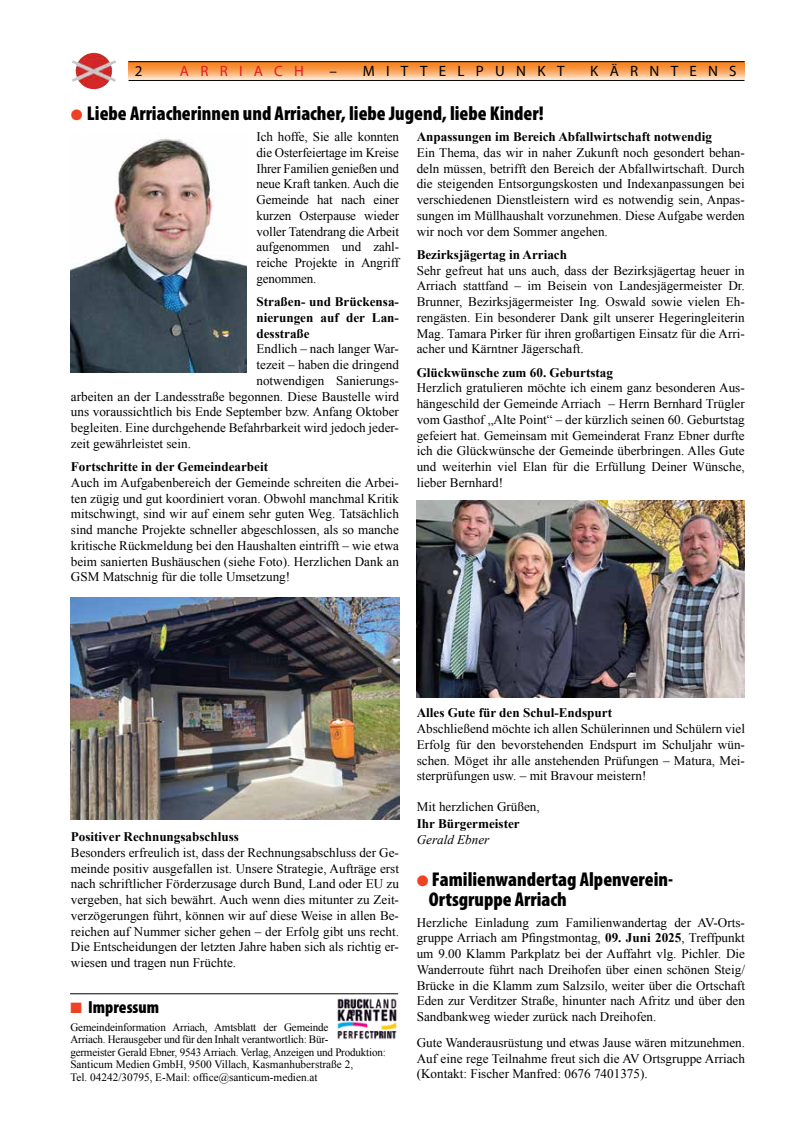
<style>
.page{position:relative;width:798px;height:1134px;background:#fff}
.page>*{position:absolute;margin:0;border:0;box-sizing:border-box;transform-origin:0 0}
.t1{font:900 condensed 20px/20px "Myriad Pro";color:#000}
.t2{font:900 condensed 17.5px "Myriad Pro";color:#000}
.t3{font:15px "Myriad Pro";letter-spacing:.75em;color:#000}
.t4{font:15px "Myriad Pro";letter-spacing:.75em;color:#e11b22}
.t5{font:13.12px/15.8px "Times New Roman";color:#000;text-align:justify}
.t6{font:700 13.12px/15.8px "Times New Roman";color:#000;text-align:justify}
.t7{font:italic 13.12px "Times New Roman";color:#000}
.t8{font:11.25px/12.5px "Times New Roman";letter-spacing:-.015em;color:#000}
.s1{color:#ef4123}
.s2{font-weight:700}
</style>
<div class="page">
<svg style="left:128px;top:62px;width:616px;height:18px"></svg>
<hr style="left:128px;top:61px;width:616px;height:1px;background:#000">
<img style="left:72px;top:53px;width:44px;height:36px">
<hr style="left:128px;top:80px;width:616px;height:1px;background:#000">
<img style="left:337px;top:998px;width:60px;height:42px">
<hr style="left:70px;top:993px;width:328px;height:1px;background:#000">
<img style="left:71px;top:138px;width:175px;height:234px">
<img style="left:71px;top:597px;width:328px;height:222px">
<img style="left:416px;top:500px;width:328px;height:197px">
<p class="t3" style="left:135px;top:61px;width:9px">2</p>
<p class="t4" style="left:180px;top:61px;width:125px">ARRIACH</p>
<p class="t3" style="left:329px;top:61px;width:236px">– MITTELPUNKT</p>
<p class="t3" style="left:590px;top:61px;width:148px">KÄRNTENS</p>
<h1 class="t1" style="left:71px;top:103px;width:474px"><span class="s1">●</span> Liebe Arriacherinnen und Arriacher, liebe Jugend, liebe Kinder!</h1>
<p class="t5" style="left:256px;top:129px;width:144px">Ich hoffe, Sie alle konnten die Osterfeiertage im Kreise Ihrer Familien genießen und neue Kraft tanken. Auch die Gemeinde hat nach einer kurzen Osterpause wieder voller Tatendrang die Arbeit aufgenommen und zahl&shy;reiche Projekte in Angriff genommen.</p>
<p class="t6" style="left:256px;top:294px;width:144px">Straßen- und Brückensa&shy;nierungen auf der Lan&shy;desstraße</p>
<p class="t5" style="left:256px;top:341px;width:144px">Endlich – nach langer War-</p>
<p class="t5" style="left:256px;top:357px;width:144px">tezeit – haben die dringend</p>
<p class="t5" style="left:256px;top:372px;width:144px">notwendigen Sanierungs-</p>
<p class="t5" style="left:71px;top:388px;width:329px">arbeiten an der Landesstraße begonnen. Diese Baustelle wird</p>
<p class="t5" style="left:71px;top:404px;width:329px">uns voraussichtlich bis Ende September bzw. Anfang Oktober</p>
<p class="t5" style="left:71px;top:420px;width:329px">begleiten. Eine durchgehende Befahrbarkeit wird jedoch jeder-</p>
<p class="t5" style="left:71px;top:435px;width:121px">zeit gewährleistet sein.</p>
<p class="t6" style="left:71px;top:459px;width:198px">Fortschritte in der Gemeindearbeit</p>
<p class="t5" style="left:71px;top:474px;width:329px">Auch im Aufgabenbereich der Gemeinde schreiten die Arbei&shy;ten zügig und gut koordiniert voran. Obwohl manchmal Kritik mitschwingt, sind wir auf einem sehr guten Weg. Tatsächlich sind manche Projekte schneller abgeschlossen, als so manche kritische Rückmeldung bei den Haushalten eintrifft – wie etwa beim sanierten Bushäuschen (siehe Foto). Herzlichen Dank an GSM Matschnig für die tolle Umsetzung!</p>
<p class="t6" style="left:416px;top:129px;width:297px">Anpassungen im Bereich Abfallwirtschaft notwendig</p>
<p class="t5" style="left:416px;top:144px;width:329px">Ein Thema, das wir in naher Zukunft noch gesondert behan&shy;deln müssen, betrifft den Bereich der Abfallwirtschaft. Durch die steigenden Entsorgungskosten und Indexanpassungen bei verschiedenen Dienstleistern wird es notwendig sein, Anpas&shy;sungen im Müllhaushalt vorzunehmen. Diese Aufgabe werden wir noch vor dem Sommer angehen.</p>
<p class="t6" style="left:416px;top:246px;width:152px">Bezirksjägertag in Arriach</p>
<p class="t5" style="left:416px;top:262px;width:329px">Sehr gefreut hat uns auch, dass der Bezirksjägertag heuer in Arriach stattfand – im Beisein von Landesjägermeister Dr.<br>Brunner, Bezirksjägermeister Ing. Oswald sowie vielen Eh&shy;rengästen. Ein besonderer Dank gilt unserer Hegeringleiterin Mag. Tamara Pirker für ihren großartigen Einsatz für die Arri&shy;acher und Kärntner Jägerschaft.</p>
<p class="t6" style="left:416px;top:364px;width:198px">Glückwünsche zum 60. Geburtstag</p>
<p class="t5" style="left:416px;top:380px;width:329px">Herzlich gratulieren möchte ich einem ganz besonderen Aus&shy;hängeschild der Gemeinde Arriach – Herrn Bernhard Trügler vom Gasthof „Alte Point“ – der kürzlich seinen 60. Geburtstag gefeiert hat. Gemeinsam mit Gemeinderat Franz Ebner durfte ich die Glückwünsche der Gemeinde überbringen. Alles Gute und weiterhin viel Elan für die Erfüllung Deiner Wünsche, lieber Bernhard!</p>
<p class="t6" style="left:71px;top:828px;width:169px">Positiver Rechnungsabschluss</p>
<p class="t5" style="left:71px;top:844px;width:329px">Besonders erfreulich ist, dass der Rechnungsabschluss der Ge&shy;meinde positiv ausgefallen ist. Unsere Strategie, Aufträge erst nach schriftlicher Förderzusage durch Bund, Land oder EU zu vergeben, hat sich bewährt. Auch wenn dies mitunter zu Zeit&shy;verzögerungen führt, können wir auf diese Weise in allen Be&shy;reichen auf Nummer sicher gehen – der Erfolg gibt uns recht.<br>Die Entscheidungen der letzten Jahre haben sich als richtig er&shy;wiesen und tragen nun Früchte.</p>
<h2 class="t2" style="left:70px;top:996px;width:90px"><span class="s1">■</span> Impressum</h2>
<p class="t8" style="left:70px;top:1021px;width:317px">Gemeindeinformation Arriach, Amtsblatt der Gemeinde<br>Arriach. Herausgeber und für den Inhalt verantwortlich: Bür-<br>germeister Gerald Ebner, 9543 Arriach. Verlag, Anzeigen und Produktion:<br>Santicum Medien GmbH, 9500 Villach, Kasmanhuberstraße 2,<br>Tel. 04242/30795, E-Mail: office@santicum-medien.at</p>
<p class="t6" style="left:416px;top:705px;width:197px">Alles Gute für den Schul-Endspurt</p>
<p class="t5" style="left:416px;top:721px;width:329px">Abschließend möchte ich allen Schülerinnen und Schülern viel Erfolg für den bevorstehenden Endspurt im Schuljahr wün&shy;schen. Möget ihr alle anstehenden Prüfungen – Matura, Mei&shy;sterprüfungen usw. – mit Bravour meistern!</p>
<p class="t5" style="left:416px;top:799px;width:124px">Mit herzlichen Grüßen,</p>
<p class="t6" style="left:416px;top:815px;width:104px">Ihr Bürgermeister</p>
<p class="t7" style="left:416px;top:830px;width:74px">Gerald Ebner</p>
<h1 class="t1" style="left:428px;top:869px;width:246px;text-indent:-12px"><span class="s1">●</span> Familienwandertag Alpenverein-<br>Ortsgruppe Arriach</h1>
<p class="t5" style="left:416px;top:914px;width:329px">Herzliche Einladung zum Familienwandertag der AV-Orts&shy;gruppe Arriach am Pfingstmontag, <span class="s2">09. Juni 2025</span>, Treffpunkt um 9.00 Klamm Parkplatz bei der Auffahrt vlg. Pichler. Die Wanderroute führt nach Dreihofen über einen schönen Steig/ Brücke in die Klamm zum Salzsilo, weiter über die Ortschaft Eden zur Verditzer Straße, hinunter nach Afritz und über den Sandbankweg wieder zurück nach Dreihofen.</p>
<p class="t5" style="left:416px;top:1034px;width:329px">Gute Wanderausrüstung und etwas Jause wären mitzunehmen.<br>Auf eine rege Teilnahme freut sich die AV Ortsgruppe Arriach (Kontakt: Fischer Manfred: 0676 7401375).</p>
</div>
